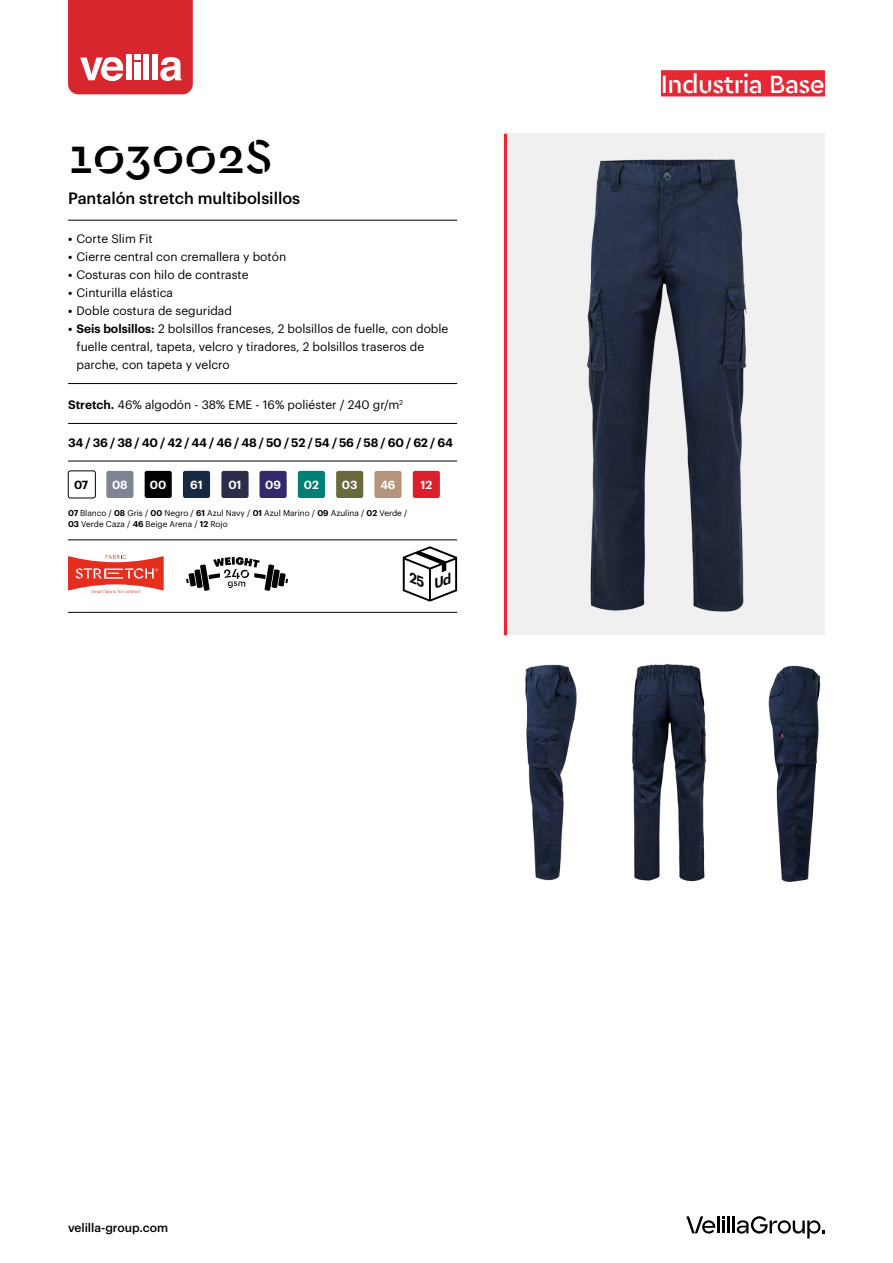
<style>
.page{position:relative;width:893px;height:1263px;background:#fff}
.page>*{position:absolute;margin:0;border:0;box-sizing:border-box;transform-origin:0 0}
.t1{font:500 49.5px "Cera Stencil";color:#000}
.t2{font:500 26.25px "Cera Stencil";letter-spacing:-.02em;color:#fff}
.t3{font:500 16.2px "Graphik";color:#000}
.t4{font:12px/18px "Graphik";color:#000}
.t5{font:600 12px "Graphik";letter-spacing:-.025em;color:#000}
.t6{font:500 12px "Graphik";color:#000}
.t7{font:600 11.55px "Graphik";color:#fff}
.t8{font:600 11.55px "Graphik";color:#000}
.t9{font:8.25px/10.6px "Graphik";color:#000}
.s1{font-weight:600}
</style>
<div class="page">
<svg style="left:68px;top:0;width:125px;height:94px;background:#dd434a"></svg>
<hr style="left:717px;top:1216px;width:3px;height:17px;background:#000">
<hr style="left:727px;top:1216px;width:3px;height:17px;background:#000">
<svg style="left:722px;top:1216px;width:3px;height:17px"></svg>
<svg style="left:686px;top:1216px;width:29px;height:17px"></svg>
<svg style="left:733px;top:1216px;width:92px;height:22px"></svg>
<img style="left:525px;top:664px;width:52px;height:217px">
<img style="left:768px;top:665px;width:53px;height:217px">
<img style="left:632px;top:664px;width:75px;height:218px">
<img style="left:507px;top:134px;width:318px;height:501px">
<hr style="left:504px;top:134px;width:3px;height:501px;background:#e62834">
<hr style="left:68px;top:220px;width:389px;height:1px;background:#000">
<hr style="left:68px;top:383px;width:389px;height:1px;background:#000">
<hr style="left:68px;top:423px;width:389px;height:1px;background:#000">
<hr style="left:68px;top:461px;width:389px;height:1px;background:#000">
<hr style="left:68px;top:540px;width:389px;height:1px;background:#000">
<hr style="left:68px;top:612px;width:389px;height:1px;background:#000">
<div style="left:145px;top:471px;width:27px;height:27px;background:#000;border-radius:2px"></div>
<div style="left:221px;top:471px;width:28px;height:27px;background:#2c2c4b;border-radius:2px"></div>
<div style="left:298px;top:471px;width:27px;height:27px;background:#008074;border-radius:2px"></div>
<div style="left:68px;top:471px;width:28px;height:27px;border:1px solid #000;border-radius:2px"></div>
<div style="left:260px;top:471px;width:27px;height:27px;background:#322a6a;border-radius:2px"></div>
<div style="left:413px;top:471px;width:27px;height:27px;background:#dc202b;border-radius:2px"></div>
<div style="left:374px;top:471px;width:28px;height:27px;background:#b4957b;border-radius:2px"></div>
<div style="left:183px;top:471px;width:27px;height:27px;background:#172a41;border-radius:2px"></div>
<div style="left:336px;top:471px;width:27px;height:27px;background:#69693c;border-radius:2px"></div>
<div style="left:106px;top:471px;width:27px;height:27px;background:#7e8494;border-radius:2px"></div>
<svg style="left:68px;top:555px;width:96px;height:38px"></svg>
<svg style="left:186px;top:557px;width:102px;height:34px"></svg>
<div style="left:661px;top:70px;width:164px;height:26px;background:#e62834"></div>
<svg style="left:403px;top:546px;width:54px;height:56px"></svg>
<h1 class="t1" style="left:68px;top:124px;width:206px">103002S</h1>
<h3 class="t3" style="left:68px;top:186px;width:234px">Pantalón stretch multibolsillos</h3>
<p class="t4" style="left:68px;top:229px;width:86px"><span class="s1">•</span> Corte Slim Fit</p>
<p class="t4" style="left:68px;top:247px;width:220px"><span class="s1">•</span> Cierre central con cremallera y botón</p>
<p class="t4" style="left:68px;top:265px;width:182px"><span class="s1">•</span> Costuras con hilo de contraste</p>
<p class="t4" style="left:68px;top:283px;width:107px"><span class="s1">•</span> Cinturilla elástica</p>
<p class="t4" style="left:68px;top:301px;width:165px"><span class="s1">•</span> Doble costura de seguridad</p>
<p class="t4" style="left:77px;top:319px;width:373px;text-indent:-9px"><span class="s1">• Seis bolsillos:</span> 2 bolsillos franceses, 2 bolsillos de fuelle, con doble fuelle central, tapeta, velcro y tiradores, 2 bolsillos traseros de parche, con tapeta y velcro</p>
<p class="t4" style="left:68px;top:395px;width:337px"><span class="s1">Stretch.</span> 46% algodón - 38% EME - 16% poliéster / 240 gr/m<sup>2</sup></p>
<p class="t5" style="left:68px;top:433px;width:386px">34 / 36 / 38 / 40 / 42 / 44 / 46 / 48 / 50 / 52 / 54 / 56 / 58 / 60 / 62 / 64</p>
<p class="t8" style="left:74px;top:476px;width:16px">07</p>
<p class="t7" style="left:112px;top:476px;width:17px">08</p>
<p class="t7" style="left:150px;top:476px;width:18px">00</p>
<p class="t7" style="left:190px;top:476px;width:14px">61</p>
<p class="t7" style="left:228px;top:476px;width:15px">01</p>
<p class="t7" style="left:265px;top:476px;width:17px">09</p>
<p class="t7" style="left:304px;top:476px;width:17px">02</p>
<p class="t7" style="left:342px;top:476px;width:17px">03</p>
<p class="t7" style="left:380px;top:476px;width:17px">46</p>
<p class="t7" style="left:420px;top:476px;width:13px">12</p>
<p class="t9" style="left:68px;top:507px;width:341px"><span class="s1">07</span> Blanco / <span class="s1">08</span> Gris / <span class="s1">00</span> Negro / <span class="s1">61</span> Azul Navy / <span class="s1">01</span> Azul Marino / <span class="s1">09</span> Azulina / <span class="s1">02</span> Verde /<br><span class="s1">03</span> Verde Caza / <span class="s1">46</span> Beige Arena / <span class="s1">12</span> Rojo</p>
<h2 class="t2" style="left:661px;top:67px;width:166px">Industria Base</h2>
<p class="t6" style="left:68px;top:1218px;width:101px">velilla-group.com</p>
</div>
